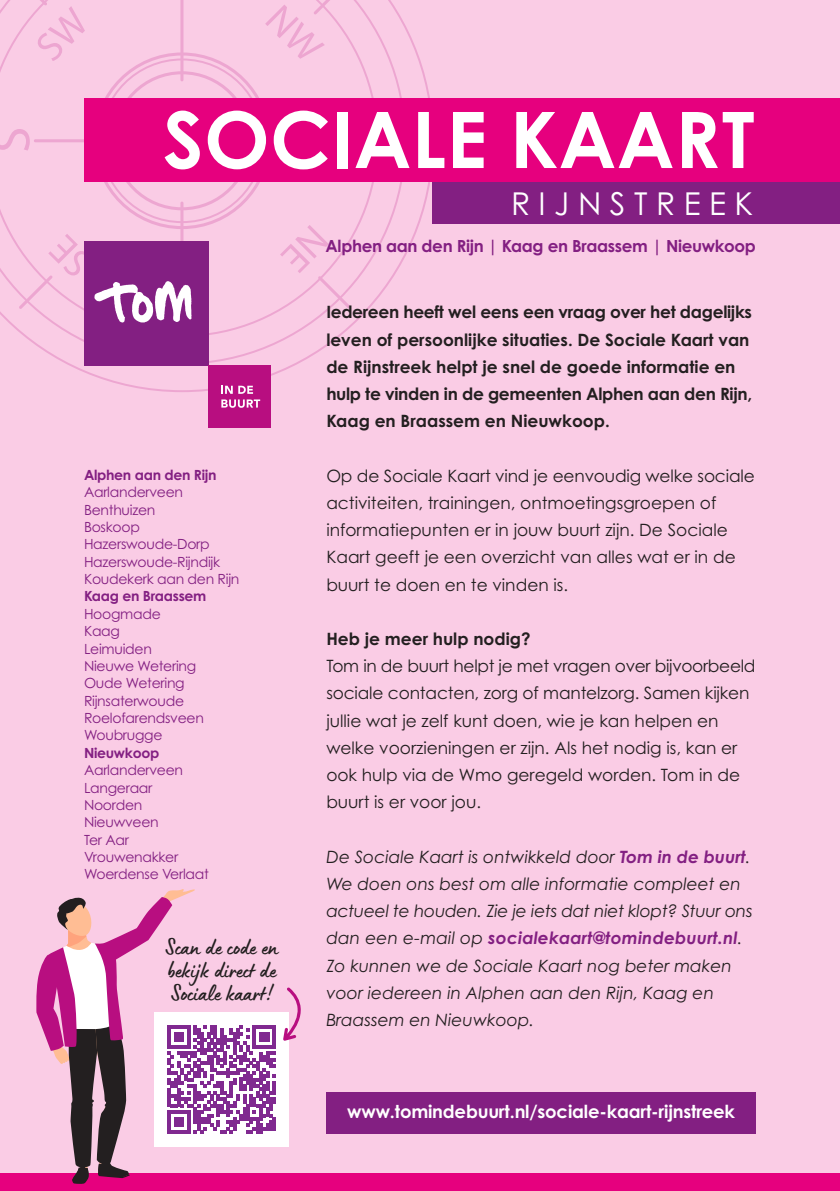
<style>
.page{position:relative;width:840px;height:1191px;background:#fff}
.page>*{position:absolute;margin:0;border:0;box-sizing:border-box;transform-origin:0 0}
.t1{font:700 78px "Century Gothic Pro";letter-spacing:.005em;color:#fff}
.t2{font:31.6px "Century Gothic Pro";letter-spacing:.27em;color:#fff}
.t3{font:24px "Lumios Marker";color:#231f20}
.t4{font:700 18px "Century Gothic Pro";letter-spacing:-.01em;color:#fff}
.t5{font:17px/27.2px "Century Gothic Pro";color:#231f20}
.t6{font:italic 17px/27.2px "Century Gothic Pro";color:#231f20}
.t7{font:700 17px/27.2px "Century Gothic Pro";color:#231f20}
.t8{font:700 16.8px "Century Gothic Pro";letter-spacing:-.02em;color:#831f82}
.t9{font:14px "Century Gothic Pro";letter-spacing:-.02em;color:#831f82}
.t10{font:700 14px "Century Gothic Pro";letter-spacing:-.02em;color:#831f82}
.s1{font-weight:700;color:#831f82}
</style>
<div class="page">
<div style="left:0;top:0;width:839px;height:1191px;background:#facce5"></div>
<svg style="left:67px;top:27px;width:363px;height:365px"></svg>
<svg style="left:17px;top:0;width:389px;height:364px"></svg>
<div style="left:432px;top:170px;width:407px;height:54px;background:#831f82"></div>
<div style="left:84px;top:98px;width:755px;height:84px;background:#e6007e"></div>
<div style="left:326px;top:1092px;width:429px;height:42px;background:#831f82"></div>
<div style="left:0;top:1174px;width:839px;height:17px;background:#e6007e"></div>
<div style="left:154px;top:1012px;width:135px;height:134px;background:#fff"></div>
<svg style="left:36px;top:889px;width:239px;height:295px"></svg>
<svg style="left:283px;top:987px;width:18px;height:53px"></svg>
<div style="left:84px;top:241px;width:124px;height:124px;background:#831f82"></div>
<svg style="left:0;top:0;width:370px;height:330px"></svg>
<div style="left:208px;top:365px;width:63px;height:63px;background:#b80e80"></div>
<svg style="left:221px;top:386px;width:39px;height:22px"></svg>
<p class="t1" style="left:163px;top:91px;width:592px">SOCIALE KAART</p>
<p class="t2" style="left:510px;top:184px;width:243px">RIJNSTREEK</p>
<p class="t10" style="left:84px;top:466px;width:134px">Alphen aan den Rijn</p>
<p class="t9" style="left:84px;top:484px;width:101px">Aarlanderveen</p>
<p class="t9" style="left:84px;top:501px;width:73px">Benthuizen</p>
<p class="t9" style="left:84px;top:518px;width:57px">Boskoop</p>
<p class="t9" style="left:84px;top:536px;width:127px">Hazerswoude-Dorp</p>
<p class="t9" style="left:84px;top:553px;width:138px">Hazerswoude-Rijndijk</p>
<p class="t9" style="left:84px;top:570px;width:157px">Koudekerk aan den Rijn</p>
<p class="t10" style="left:84px;top:587px;width:124px">Kaag en Braassem</p>
<p class="t9" style="left:84px;top:605px;width:78px">Hoogmade</p>
<p class="t9" style="left:84px;top:622px;width:37px">Kaag</p>
<p class="t9" style="left:84px;top:640px;width:69px">Leimuiden</p>
<p class="t9" style="left:84px;top:657px;width:114px">Nieuwe Wetering</p>
<p class="t9" style="left:84px;top:674px;width:102px">Oude Wetering</p>
<p class="t9" style="left:84px;top:692px;width:102px">Rijnsaterwoude</p>
<p class="t9" style="left:84px;top:709px;width:121px">Roelofarendsveen</p>
<p class="t9" style="left:84px;top:727px;width:80px">Woubrugge</p>
<p class="t10" style="left:84px;top:744px;width:77px">Nieuwkoop</p>
<p class="t9" style="left:84px;top:761px;width:101px">Aarlanderveen</p>
<p class="t9" style="left:84px;top:779px;width:70px">Langeraar</p>
<p class="t9" style="left:84px;top:796px;width:60px">Noorden</p>
<p class="t9" style="left:84px;top:813px;width:76px">Nieuwveen</p>
<p class="t9" style="left:84px;top:831px;width:46px">Ter Aar</p>
<p class="t9" style="left:84px;top:848px;width:96px">Vrouwenakker</p>
<p class="t9" style="left:84px;top:865px;width:126px">Woerdense Verlaat</p>
<p class="t3" style="left:165px;top:931px;width:115px">Scan de code en</p>
<p class="t3" style="left:167px;top:954px;width:111px">bekijk direct de</p>
<p class="t3" style="left:170px;top:977px;width:104px">Sociale kaart!</p>
<p class="t8" style="left:325px;top:236px;width:431px">Alphen aan den Rijn | Kaag en Braassem | Nieuwkoop</p>
<p class="t7" style="left:326px;top:298px;width:427px">Iedereen heeft wel eens een vraag over het dagelijks leven of persoonlijke situaties. De Sociale Kaart van de Rijnstreek helpt je snel de goede informatie en hulp te vinden in de gemeenten Alphen aan den Rijn, Kaag en Braassem en Nieuwkoop.</p>
<p class="t5" style="left:326px;top:462px;width:429px">Op de Sociale Kaart vind je eenvoudig welke sociale activiteiten, trainingen, ontmoetingsgroepen of informatiepunten er in jouw buurt zijn. De Sociale Kaart geeft je een overzicht van alles wat er in de buurt te doen en te vinden is.</p>
<p class="t7" style="left:326px;top:625px;width:205px">Heb je meer hulp nodig?</p>
<p class="t5" style="left:326px;top:652px;width:430px">Tom in de buurt helpt je met vragen over bijvoorbeeld sociale contacten, zorg of mantelzorg. Samen kijken jullie wat je zelf kunt doen, wie je kan helpen en welke voorzieningen er zijn. Als het nodig is, kan er ook hulp via de Wmo geregeld worden. Tom in de buurt is er voor jou.</p>
<p class="t6" style="left:326px;top:843px;width:427px">De Sociale Kaart is ontwikkeld door <span class="s1">Tom in de buurt</span>.<br>We doen ons best om alle informatie compleet en actueel te houden. Zie je iets dat niet klopt? Stuur ons dan een e-mail op <span class="s1">socialekaart@tomindebuurt.nl</span>.<br>Zo kunnen we de Sociale Kaart nog beter maken voor iedereen in Alphen aan den Rijn, Kaag en Braassem en Nieuwkoop.</p>
<p class="t4" style="left:347px;top:1100px;width:389px">www.tomindebuurt.nl/sociale-kaart-rijnstreek</p>
</div>
